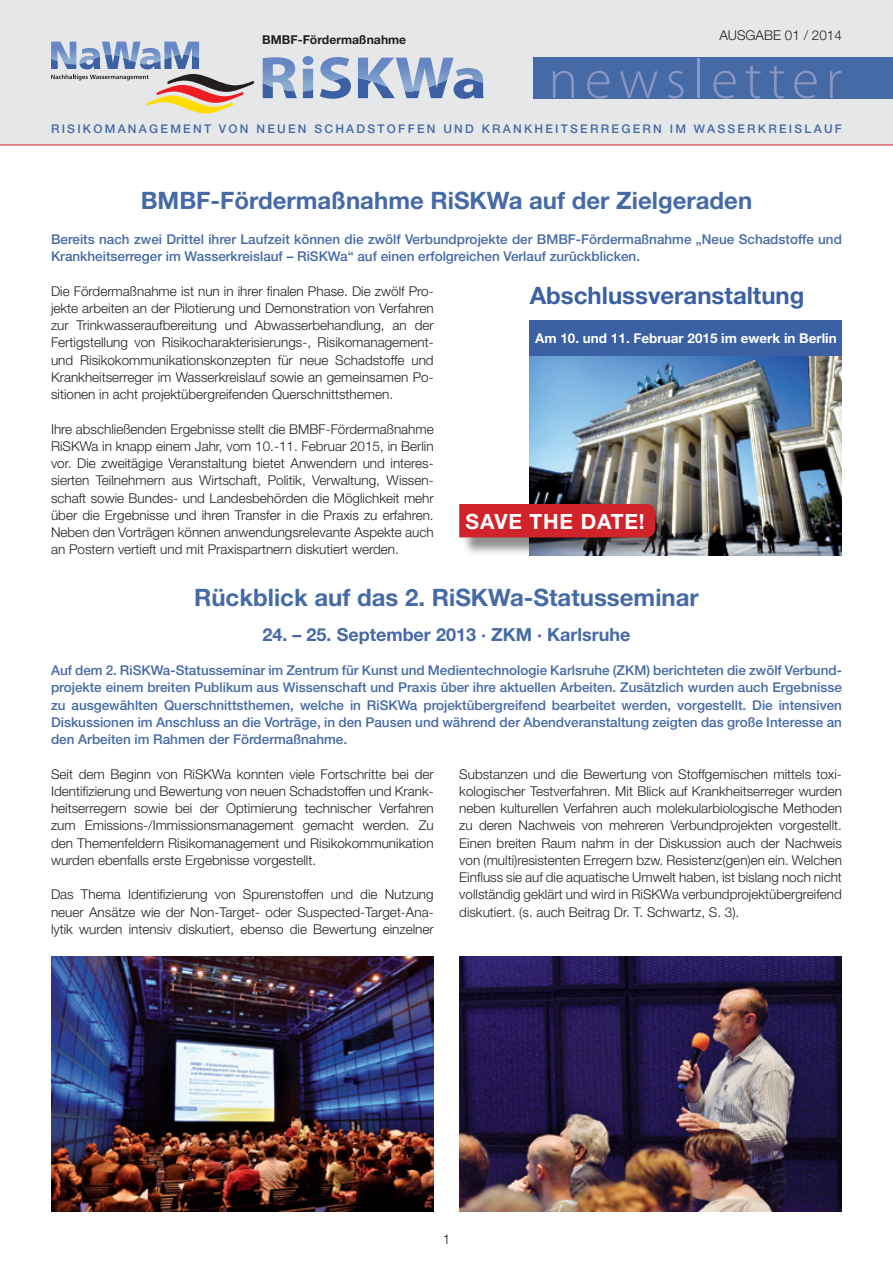
<style>
.page{position:relative;width:893px;height:1263px;background:#fff}
.page>*{position:absolute;margin:0;border:0;box-sizing:border-box;transform-origin:0 0}
.t1{font:300 55.5px "Myriad Pro";letter-spacing:.12em;color:#8996c3}
.t2{font:700 24px "Helvetica Neue";color:#456aa6}
.t3{font:700 24px "Helvetica Neue";color:#3b61a4}
.t4{font:700 21px "Helvetica Neue";letter-spacing:.04em;color:#fff}
.t5{font:700 18px "Helvetica Neue";color:#456aa6}
.t6{font:300 13.5px/17.2px "Helvetica Neue";color:#231f20;text-align:justify}
.t7{font:500 13.5px/17.2px "Helvetica Neue";color:#456aa6}
.t8{font:700 13.5px "Helvetica Neue";color:#fff}
.t9{font:700 12.15px "Helvetica Neue";color:#231f20}
.t10{font:500 12px "Helvetica Neue";letter-spacing:.19em;color:#456aa6}
</style>
<div class="page">
<div style="left:0;top:0;width:893px;height:145px;background:#e6e7e9"></div>
<hr style="left:0;top:145px;width:893px;height:1px;background:#d1232a">
<svg style="left:284px;top:91px;width:13px;height:7px"></svg>
<svg style="left:303px;top:91px;width:10px;height:7px"></svg>
<svg style="left:263px;top:91px;width:10px;height:7px"></svg>
<svg style="left:358px;top:91px;width:37px;height:7px"></svg>
<svg style="left:320px;top:91px;width:30px;height:8px"></svg>
<svg style="left:429px;top:91px;width:15px;height:7px"></svg>
<svg style="left:405px;top:91px;width:15px;height:7px"></svg>
<svg style="left:454px;top:80px;width:30px;height:19px"></svg>
<img style="left:263px;top:56px;width:220px;height:35px">
<img style="left:51px;top:41px;width:148px;height:14px">
<svg style="left:51px;top:55px;width:204px;height:58px"></svg>
<div style="left:534px;top:57px;width:359px;height:42px;background:#456aa6"></div>
<img style="left:51px;top:956px;width:383px;height:256px">
<img style="left:459px;top:956px;width:383px;height:256px">
<img style="left:530px;top:356px;width:312px;height:199px">
<div style="left:530px;top:320px;width:312px;height:36px;background:#3b61a4"></div>
<div style="left:461px;top:506px;width:213px;height:50px;background:#231f20;opacity:.5"></div>
<div style="left:459px;top:504px;width:196px;height:33px;background:#d1232a"></div>
<p class="t9" style="left:262px;top:32px;width:146px">BMBF-Fördermaßnahme</p>
<p class="t6" style="left:719px;top:27px;width:10px">aus</p>
<p class="t6" style="left:746px;top:27px;width:20px">gabe</p>
<p class="t6" style="left:785px;top:27px;width:59px">01 / 2014</p>
<h1 class="t1" style="left:548px;top:46px;width:295px">newsletter</h1>
<p class="t10" style="left:51px;top:121px;width:792px">Risikomanagement von neuen Schadstoffen und Kr ankheitserr eger n im Wasser kr eislauf</p>
<h2 class="t2" style="left:141px;top:186px;width:613px">BMBF-Fördermaßnahme RiSKWa auf der Zielgeraden</h2>
<p class="t7" style="left:51px;top:230px;width:792px">Bereits nach zwei Drittel ihrer Laufzeit können die zwölf Verbundprojekte der BMBF-Fördermaßnahme „Neue Schadstoffe und<br>Krankheitserreger im Wasserkreislauf – RiSKWa“ auf einen erfolgreichen Verlauf zurückblicken.</p>
<p class="t6" style="left:51px;top:282px;width:384px">Die Fördermaßnahme ist nun in ihrer finalen Phase. Die zwölf Pro&shy;jekte arbeiten an der Pilotierung und Demonstration von Verfahren zur Trinkwasseraufbereitung und Abwasserbehandlung, an der Fertigstellung von Risikocharakterisierungs-, Risikomanagement&shy;und Risikokommunikationskonzepten für neue Schadstoffe und Krankheitserreger im Wasserkreislauf sowie an gemeinsamen Po&shy;sitionen in acht projektübergreifenden Querschnittsthemen.</p>
<p class="t6" style="left:51px;top:420px;width:384px">Ihre abschließenden Ergebnisse stellt die BMBF-Fördermaßnahme RiSKWa in knapp einem Jahr, vom 10.-11. Februar 2015, in Berlin vor. Die zweitägige Veranstaltung bietet Anwendern und interes&shy;sierten Teilnehmern aus Wirtschaft, Politik, Verwaltung, Wissen&shy;schaft sowie Bundes- und Landesbehörden die Möglichkeit mehr über die Ergebnisse und ihren Transfer in die Praxis zu erfahren.<br>Neben den Vorträgen können anwendungsrelevante Aspekte auch an Postern vertieft und mit Praxispartnern diskutiert werden.</p>
<h2 class="t3" style="left:530px;top:280px;width:276px">Abschlussveranstaltung</h2>
<p class="t8" style="left:535px;top:330px;width:303px">Am 10. und 11. Februar 2015 im ewerk in Berlin</p>
<h3 class="t4" style="left:466px;top:508px;width:181px">save the date!</h3>
<h2 class="t2" style="left:194px;top:583px;width:506px">Rückblick auf das 2. RiSKWa-Statusseminar</h2>
<h3 class="t5" style="left:263px;top:623px;width:369px">24. – 25. September 2013 · ZKM · Karlsruhe</h3>
<p class="t7" style="left:51px;top:661px;width:792px;text-align:justify">Auf dem 2. RiSKWa-Statusseminar im Zentrum für Kunst und Medientechnologie Karlsruhe (ZKM) berichteten die zwölf Verbund&shy;projekte einem breiten Publikum aus Wissenschaft und Praxis über ihre aktuellen Arbeiten. Zusätzlich wurden auch Ergebnisse zu ausgewählten Querschnittsthemen, welche in RiSKWa projektübergreifend bearbeitet werden, vorgestellt. Die intensiven Diskussionen im Anschluss an die Vorträge, in den Pausen und während der Abendveranstaltung zeigten das große Interesse an den Arbeiten im Rahmen der Fördermaßnahme.</p>
<p class="t6" style="left:51px;top:765px;width:384px">Seit dem Beginn von RiSKWa konnten viele Fortschritte bei der Identifizierung und Bewertung von neuen Schadstoffen und Krank&shy;heitserregern sowie bei der Optimierung technischer Verfahren zum Emissions-/Immissionsmanagement gemacht werden. Zu den Themenfeldern Risikomanagement und Risikokommunikation wurden ebenfalls erste Ergebnisse vorgestellt.</p>
<p class="t6" style="left:51px;top:886px;width:384px">Das Thema Identifizierung von Spurenstoffen und die Nutzung neuer Ansätze wie der Non-Target- oder Suspected-Target-Ana&shy;lytik wurden intensiv diskutiert, ebenso die Bewertung einzelner</p>
<p class="t6" style="left:459px;top:765px;width:384px">Substanzen und die Bewertung von Stoffgemischen mittels toxi&shy;kologischer Testverfahren. Mit Blick auf Krankheitserreger wurden neben kulturellen Verfahren auch molekularbiologische Methoden zu deren Nachweis von mehreren Verbundprojekten vorgestellt.<br>Einen breiten Raum nahm in der Diskussion auch der Nachweis von (multi)resistenten Erregern bzw. Resistenz(gen)en ein. Welchen Einfluss sie auf die aquatische Umwelt haben, ist bislang noch nicht vollständig geklärt und wird in RiSKWa verbundprojektübergreifend diskutiert. (s. auch Beitrag Dr. T. Schwartz, S. 3).</p>
<p class="t6" style="left:443px;top:1231px;width:9px">1</p>
</div>
